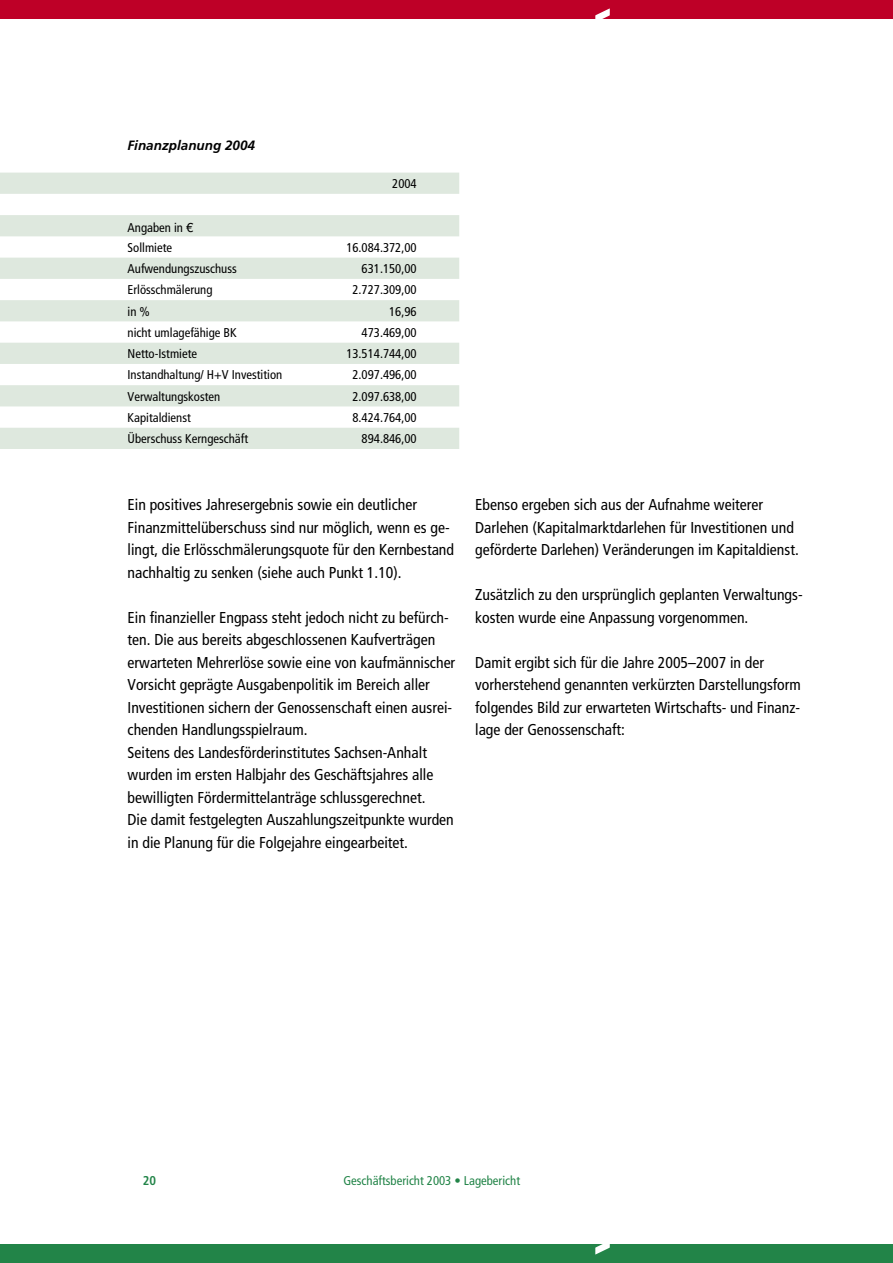
<style>
.page{position:relative;width:893px;height:1263px;background:#fff}
.page>*{position:absolute;margin:0;border:0;box-sizing:border-box;transform-origin:0 0}
.t1{font:condensed 15.75px/22.5px "Frutiger";color:#000}
.t2{font:italic 700 13.5px "Frutiger";color:#000}
.t3{font:condensed 12.75px/20px "Frutiger";color:#000}
.t4{font:condensed 12.75px "Frutiger";color:#228448}
.t5{font:700 condensed 12.75px "Frutiger";color:#228448}
.s1{font-family:"Helvetica Neue";font-stretch:normal}
</style>
<div class="page">
<div style="left:0;top:0;width:893px;height:19px;background:#be0027"></div>
<div style="left:0;top:1244px;width:893px;height:19px;background:#228448"></div>
<svg style="left:595px;top:1244px;width:15px;height:10px"></svg>
<svg style="left:595px;top:8px;width:15px;height:11px"></svg>
<svg style="left:0;top:173px;width:459px;height:233px;fill:#dee8de"></svg>
<div style="left:0;top:428px;width:459px;height:21px;background:#dee8de"></div>
<p class="t2" style="left:128px;top:137px;width:129px">Finanzplanung 2004</p>
<p class="t3" style="left:128px;top:217px;width:67px">Angaben in <span class="s1">€<br></span>Sollmiete</p>
<p class="t3" style="left:392px;top:174px;width:26px">2004</p>
<p class="t3" style="left:346px;top:237px;width:72px">16.084.372,00</p>
<p class="t3" style="left:128px;top:259px;width:111px">Aufwendungszuschuss</p>
<p class="t3" style="left:362px;top:259px;width:57px">631.150,00</p>
<p class="t3" style="left:128px;top:280px;width:86px">Erlösschmälerung</p>
<p class="t3" style="left:352px;top:280px;width:66px">2.727.309,00</p>
<p class="t3" style="left:128px;top:301px;width:24px">in %</p>
<p class="t3" style="left:389px;top:301px;width:29px">16,96</p>
<p class="t3" style="left:128px;top:322px;width:111px">nicht umlagefähige BK</p>
<p class="t3" style="left:362px;top:322px;width:57px">473.469,00</p>
<p class="t3" style="left:128px;top:344px;width:71px">Netto-Istmiete</p>
<p class="t3" style="left:346px;top:344px;width:72px">13.514.744,00</p>
<p class="t3" style="left:128px;top:365px;width:156px">Instandhaltung/ H+V Investition</p>
<p class="t3" style="left:352px;top:365px;width:66px">2.097.496,00</p>
<p class="t3" style="left:128px;top:386px;width:94px">Verwaltungskosten</p>
<p class="t3" style="left:352px;top:386px;width:66px">2.097.638,00</p>
<p class="t3" style="left:128px;top:408px;width:65px">Kapitaldienst</p>
<p class="t3" style="left:352px;top:408px;width:66px">8.424.764,00</p>
<p class="t3" style="left:128px;top:429px;width:122px">Überschuss Kerngeschäft</p>
<p class="t3" style="left:362px;top:429px;width:57px">894.846,00</p>
<p class="t1" style="left:128px;top:493px;width:328px">Ein positives Jahresergebnis sowie ein deutlicher Finanzmittelüberschuss sind nur möglich, wenn es ge&shy;lingt, die Erlösschmälerungsquote für den Kernbestand nachhaltig zu senken (siehe auch Punkt 1.10).</p>
<p class="t1" style="left:128px;top:606px;width:329px">Ein finanzieller Engpass steht jedoch nicht zu befürch&shy;ten. Die aus bereits abgeschlossenen Kaufverträgen erwarteten Mehrerlöse sowie eine von kaufmännischer Vorsicht geprägte Ausgabenpolitik im Bereich aller Investitionen sichern der Genossenschaft einen ausrei&shy;chenden Handlungsspielraum.<br>Seitens des Landesförderinstitutes Sachsen-Anhalt wurden im ersten Halbjahr des Geschäftsjahres alle bewilligten Fördermittelanträge schlussgerechnet.<br>Die damit festgelegten Auszahlungszeitpunkte wurden in die Planung für die Folgejahre eingearbeitet.</p>
<p class="t1" style="left:475px;top:493px;width:325px">Ebenso ergeben sich aus der Aufnahme weiterer<br>Darlehen (Kapitalmarktdarlehen für Investitionen und geförderte Darlehen) Veränderungen im Kapitaldienst.</p>
<p class="t1" style="left:475px;top:583px;width:329px">Zusätzlich zu den ursprünglich geplanten Verwaltungs&shy;kosten wurde eine Anpassung vorgenommen.</p>
<p class="t1" style="left:475px;top:651px;width:327px">Damit ergibt sich für die Jahre 2005–2007 in der vorherstehend genannten verkürzten Darstellungsform folgendes Bild zur erwarteten Wirtschafts- und Finanz&shy;lage der Genossenschaft:</p>
<p class="t5" style="left:143px;top:1173px;width:15px">20</p>
<p class="t4" style="left:343px;top:1173px;width:178px">Geschäftsbericht 2003 • Lagebericht</p>
</div>
